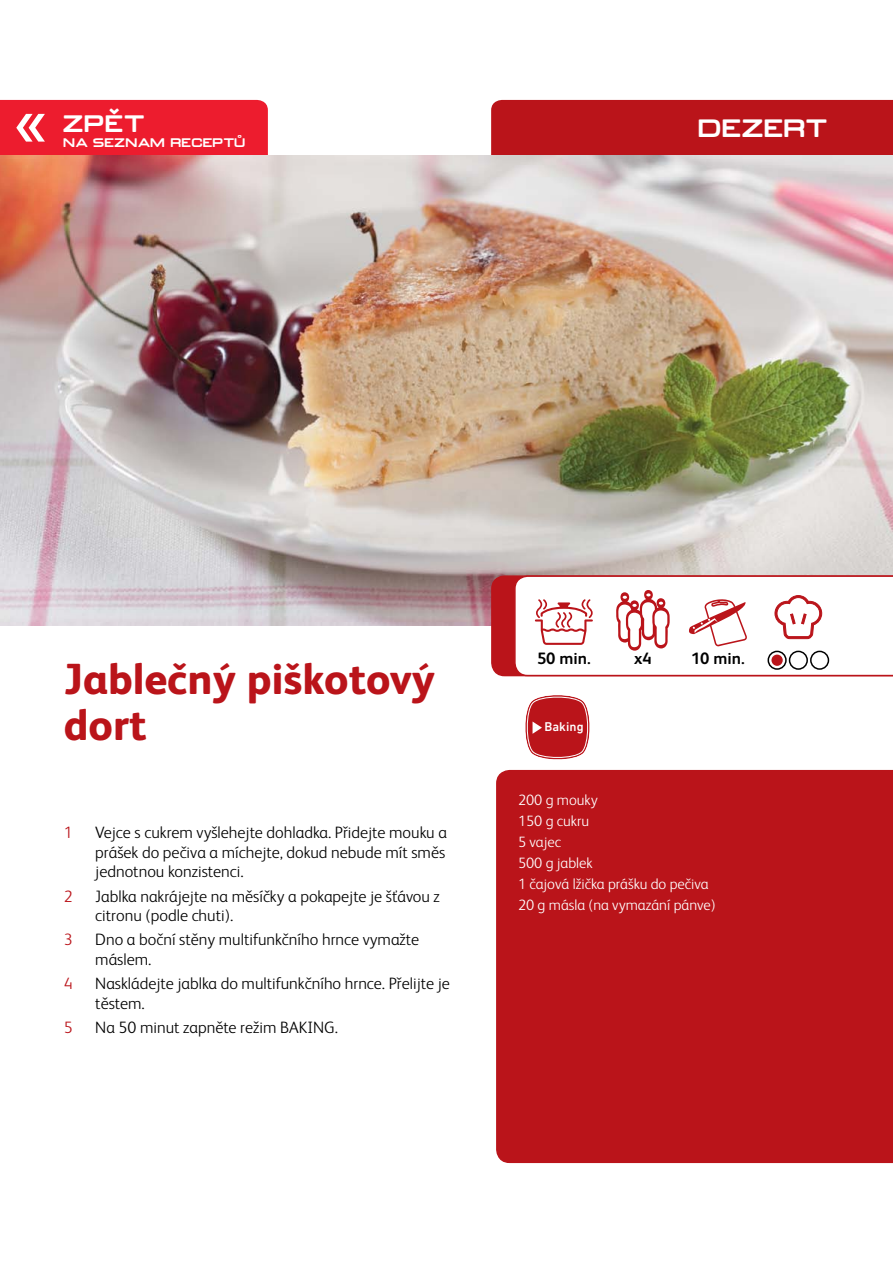
<style>
.page{position:relative;width:893px;height:1263px;background:#fff}
.page>*{position:absolute;margin:0;border:0;box-sizing:border-box;transform-origin:0 0}
.Jídlo{font:800 43.5px/46.5px "FS Albert";color:#ba141a}
.t1{font:700 24px "Tefalextendedbold";color:#fff}
.t2{font:700 22.8px "Tefalextendedbold";color:#fff}
.t3{font:300 16.5px/19.8px "FS Albert";color:#000}
.t4{font:700 16.5px "FS Albert";color:#000}
.t5{font:300 16.5px "FS Albert";color:#ba141a}
.t6{font:300 15px/21px "FS Albert";color:#fff}
.t7{font:500 12.9px "DIN Next LT Pro";letter-spacing:.01em;color:#fff}
.t8{font:700 11.85px "Tefalextendedbold";letter-spacing:.015em;color:#fff}
</style>
<div class="page">
<div style="left:491px;top:100px;width:402px;height:56px;background:#ba141a"></div>
<div style="left:496px;top:770px;width:397px;height:393px;background:#ba141a"></div>
<div style="left:0;top:100px;width:268px;height:56px;background:#ed1c2e"></div>
<img style="left:0;top:156px;width:892px;height:470px">
<svg style="left:525px;top:695px;width:65px;height:65px;background:#c8454a"></svg>
<svg style="left:491px;top:575px;width:402px;height:101px"></svg>
<div style="left:771px;top:655px;width:12px;height:11px;background:#ba141a;border-radius:50%"></div>
<h3 class="t2" style="left:64px;top:108px;width:83px">ZPĚT</h3>
<p class="t8" style="left:64px;top:134px;width:184px">NA SEZNAM RECEPTŮ</p>
<p class="t1" style="left:699px;top:112px;width:130px">DEZERT</p>
<p class="Jídlo" style="left:64px;top:655px;width:373px">Jablečný piškotový dort</p>
<p class="t5" style="left:64px;top:821px;width:10px">1</p>
<p class="t3" style="left:95px;top:821px;width:353px;text-align:justify">Vejce s cukrem vyšlehejte dohladka. Přidejte mouku a prášek do pečiva a míchejte, dokud nebude mít směs jednotnou konzistenci.</p>
<p class="t5" style="left:64px;top:885px;width:10px">2</p>
<p class="t3" style="left:95px;top:885px;width:346px">Jablka nakrájejte na měsíčky a pokapejte je šťávou z citronu (podle chuti).</p>
<p class="t5" style="left:64px;top:929px;width:10px">3</p>
<p class="t3" style="left:95px;top:929px;width:325px">Dno a boční stěny multifunkčního hrnce vymažte máslem.</p>
<p class="t5" style="left:64px;top:973px;width:10px">4</p>
<p class="t3" style="left:95px;top:973px;width:356px">Naskládejte jablka do multifunkčního hrnce. Přelijte je těstem.</p>
<p class="t5" style="left:64px;top:1016px;width:10px">5</p>
<p class="t3" style="left:95px;top:1017px;width:244px">Na 50 minut zapněte režim BAKING.</p>
<p class="t4" style="left:537px;top:647px;width:55px">50 min.</p>
<p class="t4" style="left:634px;top:647px;width:19px">x4</p>
<p class="t4" style="left:691px;top:647px;width:55px">10 min.</p>
<p class="t7" style="left:544px;top:719px;width:41px">Baking</p>
<p class="t6" style="left:518px;top:789px;width:199px">200 g mouky<br>150 g cukru<br>5 vajec<br>500 g jablek<br>1 čajová lžička prášku do pečiva<br>20 g másla (na vymazání pánve)</p>
</div>
